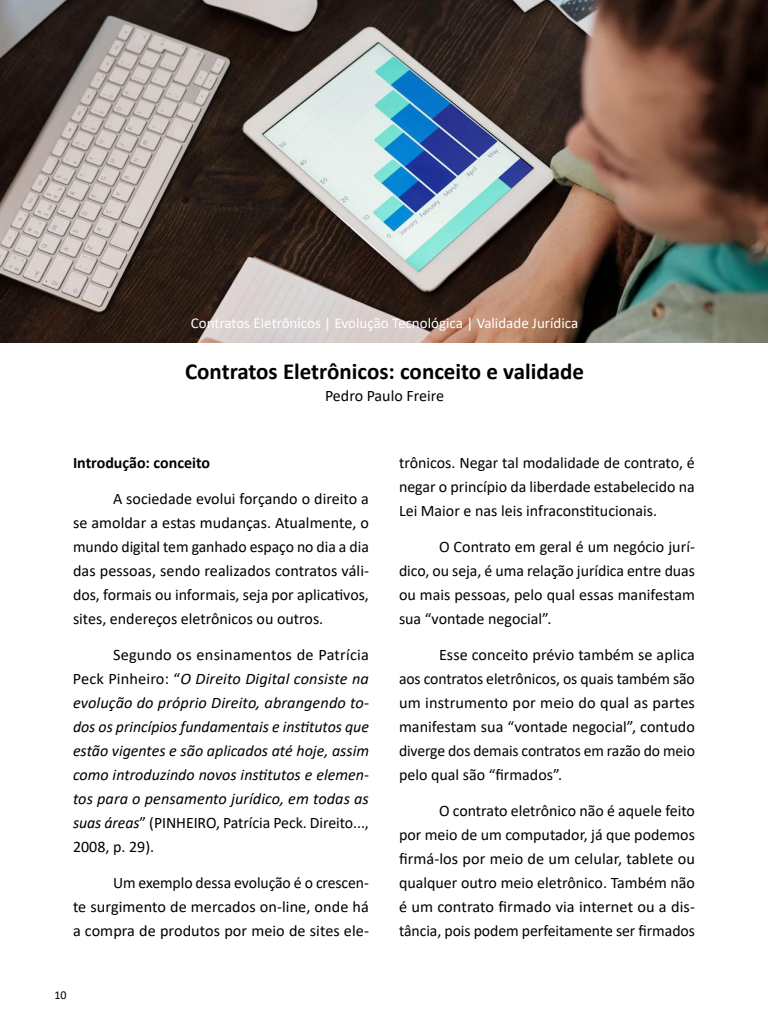
<style>
.page{position:relative;width:768px;height:1024px;background:#fff}
.page>*{position:absolute;margin:0;border:0;box-sizing:border-box;transform-origin:0 0}
.t1{font:700 23px "Calibri";color:#000}
.t2{font:16px/24px "Calibri";color:#000;text-align:justify}
.t3{font:italic 16px/24px "Calibri";letter-spacing:.005em;color:#000;text-align:justify}
.t4{font:700 16px "Calibri";color:#000}
.t5{font:15px "Calibri";color:#fefefe}
.t6{font:12px "Calibri";color:#000}
.s1{font-style:normal}
</style>
<div class="page">
<img style="left:1px;top:0;width:767px;height:342px">
<p class="t5" style="left:191px;top:312px;width:389px">Contratos Eletrônicos | Evolução Tecnológica | Validade Jurídica</p>
<h1 class="t1" style="left:185px;top:355px;width:401px">Contratos Eletrônicos: conceito e validade</h1>
<p class="t2" style="left:325px;top:383px;width:121px">Pedro Paulo Freire</p>
<p class="t4" style="left:73px;top:451px;width:139px">Introdução: conceito</p>
<p class="t2" style="left:73px;top:486px;width:298px;text-indent:40px">A sociedade evolui forçando o direito a se amoldar a estas mudanças. Atualmente, o mundo digital tem ganhado espaço no dia a dia das pessoas, sendo realizados contratos váli&shy;dos, formais ou informais, seja por aplicativos, sites, endereços eletrônicos ou outros.</p>
<p class="t3" style="left:73px;top:642px;width:298px;text-indent:40px"><span class="s1">Segundo os ensinamentos de Patrícia Peck Pinheiro: “</span>O Direito Digital consiste na evolução do próprio Direito, abrangendo to&shy;dos os princípios fundamentais e institutos que estão vigentes e são aplicados até hoje, assim como introduzindo novos institutos e elemen&shy;tos para o pensamento jurídico, em todas as suas áreas<span class="s1">” (PINHEIRO, Patrícia Peck. Direito..., 2008, p. 29).</span></p>
<p class="t2" style="left:73px;top:870px;width:297px;text-indent:40px">Um exemplo dessa evolução é o crescen&shy;te surgimento de mercados on-line, onde há a compra de produtos por meio de sites ele-</p>
<p class="t6" style="left:55px;top:987px;width:14px">10</p>
<p class="t2" style="left:399px;top:450px;width:297px">trônicos. Negar tal modalidade de contrato, é negar o princípio da liberdade estabelecido na Lei Maior e nas leis infraconstitucionais.</p>
<p class="t2" style="left:399px;top:534px;width:297px;text-indent:40px">O Contrato em geral é um negócio jurí&shy;dico, ou seja, é uma relação jurídica entre duas ou mais pessoas, pelo qual essas manifestam sua “vontade negocial”.</p>
<p class="t2" style="left:399px;top:642px;width:298px;text-indent:40px">Esse conceito prévio também se aplica aos contratos eletrônicos, os quais também são um instrumento por meio do qual as partes manifestam sua “vontade negocial”, contudo diverge dos demais contratos em razão do meio pelo qual são “firmados”.</p>
<p class="t2" style="left:399px;top:798px;width:298px;text-indent:40px">O contrato eletrônico não é aquele feito por meio de um computador, já que podemos firmá-los por meio de um celular, tablete ou qualquer outro meio eletrônico. Também não é um contrato firmado via internet ou a dis&shy;tância, pois podem perfeitamente ser firmados</p>
</div>
